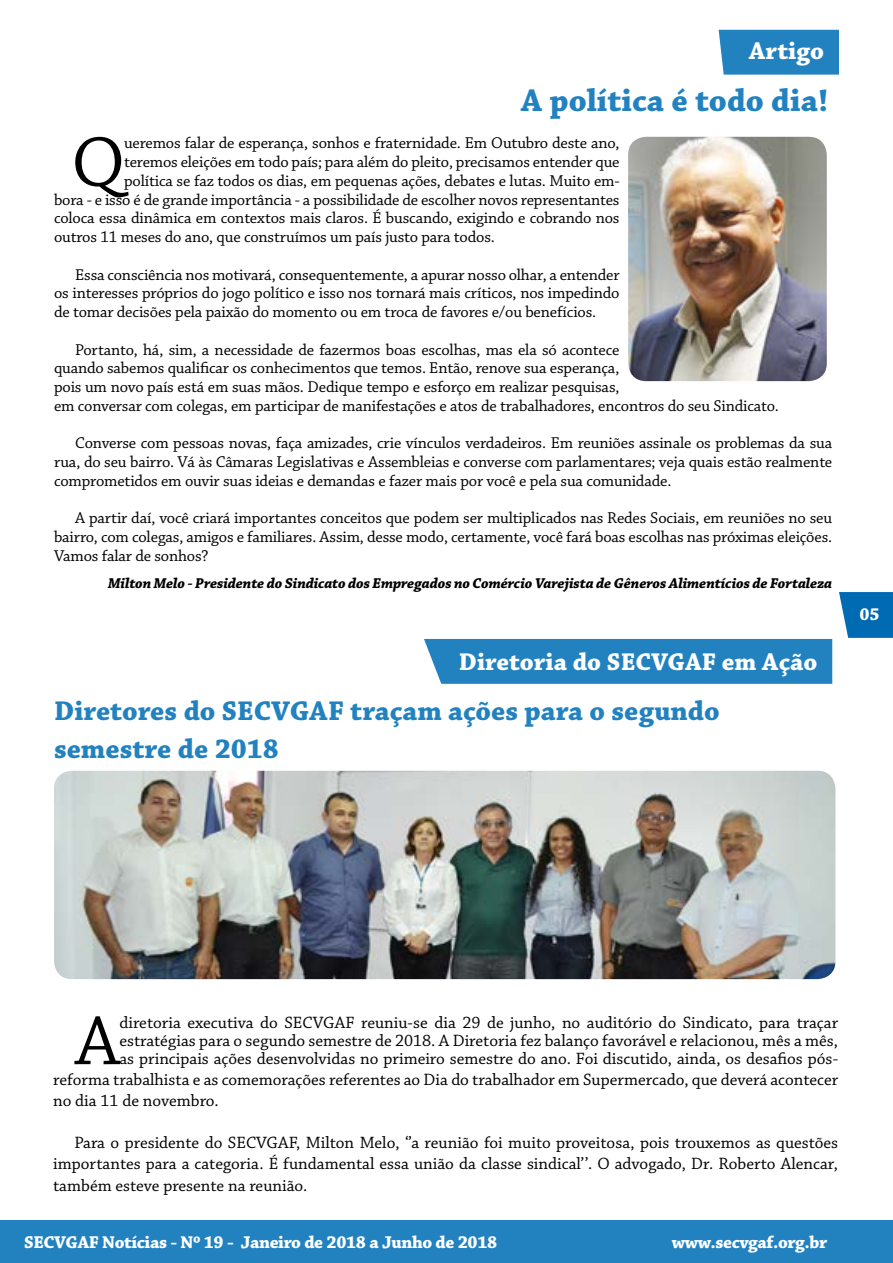
<style>
.page{position:relative;width:893px;height:1263px;background:#fff}
.page>*{position:absolute;margin:0;border:0;box-sizing:border-box;transform-origin:0 0}
.t1{font:74.25px "Chaparral Pro";color:#000}
.t2{font:72.6px "Chaparral Pro";color:#000}
.t3{font:700 33px "Chaparral Pro";color:#2282c0}
.t4{font:700 28.5px/37.5px "Chaparral Pro";color:#2282c0}
.t5{font:700 25.5px "Chaparral Pro";color:#fff}
.t6{font:700 18px "Chaparral Pro";letter-spacing:-.02em;color:#fff}
.t7{font:17.25px/21px "Chaparral Pro";color:#000;text-align:justify}
.t8{font:16.5px/18.8px "Chaparral Pro";letter-spacing:-.01em;color:#000;text-align:justify}
.t9{font:italic 700 15px "Chaparral Pro";letter-spacing:-.01em;color:#000}
</style>
<div class="page">
<div style="left:0;top:1220px;width:893px;height:43px;background:#2282c0"></div>
<svg style="left:839px;top:592px;width:54px;height:46px;background:#1677b9"></svg>
<svg style="left:718px;top:29px;width:121px;height:46px;background:#2d88c3"></svg>
<div style="left:424px;top:638px;width:409px;height:46px;background:#2282c0"></div>
<img style="left:628px;top:137px;width:199px;height:244px">
<img style="left:54px;top:771px;width:781px;height:208px">
<h3 class="t5" style="left:749px;top:36px;width:76px">Artigo</h3>
<h3 class="t3" style="left:521px;top:81px;width:309px">A política é todo dia!</h3>
<p class="t8" style="left:124px;top:134px;width:497px">ueremos falar de esperança, sonhos e fraternidade. Em Outubro deste ano,</p>
<p class="t8" style="left:124px;top:153px;width:497px">teremos eleições em todo país; para além do pleito, precisamos entender que</p>
<p class="t8" style="left:124px;top:172px;width:497px">política se faz todos os dias, em pequenas ações, debates e lutas. Muito em-</p>
<p class="t8" style="left:54px;top:191px;width:567px">bora - e isso é de grande importância - a possibilidade de escolher novos representantes</p>
<p class="t8" style="left:54px;top:209px;width:567px">coloca essa dinâmica em contextos mais claros. É buscando, exigindo e cobrando nos</p>
<p class="t8" style="left:54px;top:228px;width:442px">outros 11 meses do ano, que construímos um país justo para todos.</p>
<p class="t8" style="left:54px;top:266px;width:567px;text-indent:21px">Essa consciência nos motivará, consequentemente, a apurar nosso olhar, a entender os interesses próprios do jogo político e isso nos tornará mais críticos, nos impedindo de tomar decisões pela paixão do momento ou em troca de favores e/ou benefícios.</p>
<p class="t8" style="left:54px;top:341px;width:726px;text-align:left;text-indent:21px">Portanto, há, sim, a necessidade de fazermos boas escolhas, mas ela só acontece<br>quando sabemos qualificar os conhecimentos que temos. Então, renove sua esperança,<br>pois um novo país está em suas mãos. Dedique tempo e esforço em realizar pesquisas,<br>em conversar com colegas, em participar de manifestações e atos de trabalhadores, encontros do seu Sindicato.</p>
<p class="t8" style="left:54px;top:434px;width:780px;text-indent:21px">Converse com pessoas novas, faça amizades, crie vínculos verdadeiros. Em reuniões assinale os problemas da sua rua, do seu bairro. Vá às Câmaras Legislativas e Assembleias e converse com parlamentares; veja quais estão realmente comprometidos em ouvir suas ideias e demandas e fazer mais por você e pela sua comunidade.</p>
<p class="t8" style="left:54px;top:509px;width:780px;text-indent:21px">A partir daí, você criará importantes conceitos que podem ser multiplicados nas Redes Sociais, em reuniões no seu bairro, com colegas, amigos e familiares. Assim, desse modo, certamente, você fará boas escolhas nas próximas eleições.<br>Vamos falar de sonhos?</p>
<p class="t9" style="left:108px;top:574px;width:726px">Milton Melo - Presidente do Sindicato dos Empregados no Comércio Varejista de Gêneros Alimentícios de Fortaleza</p>
<h1 class="t1" style="left:72px;top:121px;width:55px">Q</h1>
<h3 class="t5" style="left:459px;top:646px;width:360px">Diretoria do SECVGAF em Ação</h3>
<h3 class="t4" style="left:54px;top:693px;width:667px">Diretores do SECVGAF traçam ações para o segundo semestre de 2018</h3>
<p class="t6" style="left:859px;top:603px;width:22px">05</p>
<h2 class="t2" style="left:75px;top:1001px;width:46px">A</h2>
<p class="t7" style="left:119px;top:1014px;width:720px;line-height:18px">diretoria executiva do SECVGAF reuniu-se dia 29 de junho, no auditório do Sindicato, para traçar estratégias para o segundo semestre de 2018. A Diretoria fez balanço favorável e relacionou, mês a mês, as principais ações desenvolvidas no primeiro semestre do ano. Foi discutido, ainda, os desafios pós-</p>
<p class="t7" style="left:53px;top:1070px;width:786px">reforma trabalhista e as comemorações referentes ao Dia do trabalhador em Supermercado, que deverá acontecer no dia 11 de novembro.</p>
<p class="t7" style="left:53px;top:1133px;width:786px;text-indent:21px">Para o presidente do SECVGAF, Milton Melo, ‘’a reunião foi muito proveitosa, pois trouxemos as questões importantes para a categoria. É fundamental essa união da classe sindical’’. O advogado, Dr. Roberto Alencar, também esteve presente na reunião.</p>
<p class="t6" style="left:24px;top:1231px;width:475px">SECVGAF Notícias - Nº 19 - Janeiro de 2018 a Junho de 2018</p>
<p class="t6" style="left:672px;top:1231px;width:157px">www.secvgaf.org.br</p>
</div>
